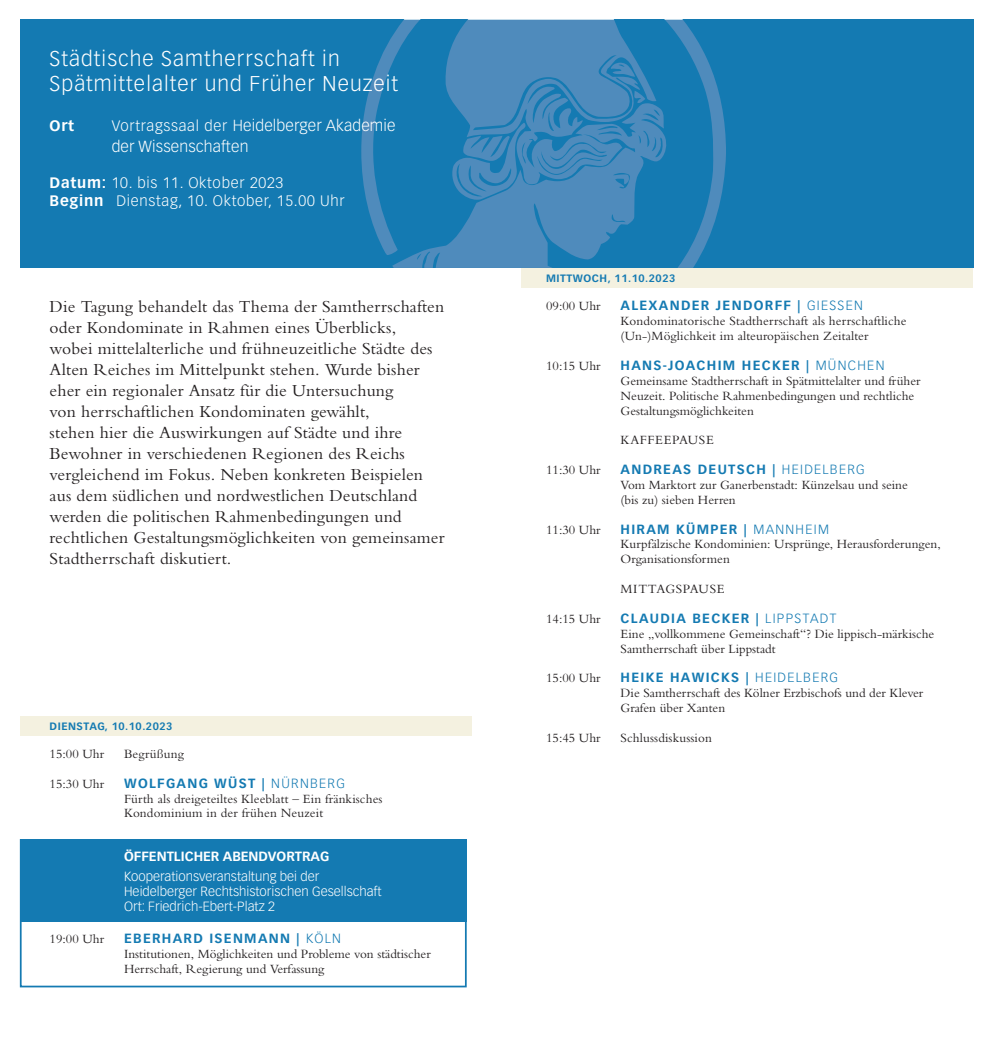
<style>
.page{position:relative;width:993px;height:1042px;background:#fff}
.page>*{position:absolute;margin:0;border:0;box-sizing:border-box;transform-origin:0 0}
.t1{font:300 21px/25.2px "Vectora LT Pro";letter-spacing:.05em;color:#fff}
.t2{font:17.5px/21px "Bembo MT Pro";letter-spacing:.01em;color:#231f20}
.t3{font:300 15.75px/21px "Vectora LT Pro";letter-spacing:.01em;color:#fff}
.t4{font:300 14.88px/17.8px "Vectora LT Pro";letter-spacing:.05em;color:#fff}
.t5{font:700 14.88px "Vectora LT Pro";color:#fff}
.t6{font:13.12px/14.9px "Bembo MT Pro";color:#231f20}
.t7{font:700 13.12px "Vectora LT Pro";letter-spacing:.1em;color:#147ab2}
.t8{font:300 13.12px/14.9px "Vectora LT Pro";color:#fff}
.t9{font:700 13.12px "Vectora LT Pro";color:#fff}
.t10{font:13.12px "Bembo MT Pro";letter-spacing:.05em;color:#231f20}
.t11{font:700 10.5px "Vectora LT Pro";letter-spacing:.05em;color:#147ab2}
.s1{font-size:14.88px}
.s2{font-weight:700}
.s3{font-weight:300}
</style>
<div class="page">
<div style="left:20px;top:20px;width:952px;height:248px;background:#147ab2"></div>
<svg style="left:643px;top:19px;width:82px;height:249px"></svg>
<svg style="left:361px;top:19px;width:80px;height:236px"></svg>
<svg style="left:467px;top:19px;width:147px;height:1px"></svg>
<svg style="left:392px;top:20px;width:275px;height:248px;fill:#4f8bbc"></svg>
<div style="left:521px;top:268px;width:451px;height:20px;background:#f4f1e0"></div>
<div style="left:20px;top:716px;width:451px;height:20px;background:#f4f1e0"></div>
<div style="left:20px;top:839px;width:446px;height:82px;background:#147ab2"></div>
<div style="left:20px;top:839px;width:446px;height:148px;border:2px solid #147ab2"></div>
<h1 class="t1" style="left:50px;top:46px;width:350px">Städtische Samtherrschaft in<br>Spätmittelalter und Früher Neuzeit</h1>
<p class="t5" style="left:50px;top:117px;width:26px">Ort</p>
<p class="t3" style="left:112px;top:115px;width:285px"><span class="s1">Vortragssaal der</span> Heidelberger Akademie der Wissenschaften</p>
<p class="t4" style="left:50px;top:174px;width:296px"><span class="s2">Datum:</span> 10. bis 11. Oktober 2023<br><span class="s2">Beginn</span> Dienstag, 10. Oktober, 15.00 Uhr</p>
<p class="t2" style="left:50px;top:296px;width:396px">Die Tagung behandelt das Thema der Samtherrschaften oder Kondominate in Rahmen eines Überblicks,<br>wobei mittelalterliche und frühneuzeitliche Städte des Alten Reiches im Mittelpunkt stehen. Wurde bisher eher ein regionaler Ansatz für die Untersuchung<br>von herrschaftlichen Kondominaten gewählt,<br>stehen hier die Auswirkungen auf Städte und ihre Bewohner in verschiedenen Regionen des Reichs vergleichend im Fokus. Neben konkreten Beispielen aus dem südlichen und nordwestlichen Deutschland werden die politischen Rahmenbedingungen und rechtlichen Gestaltungsmöglichkeiten von gemeinsamer Stadtherrschaft diskutiert.</p>
<p class="t11" style="left:50px;top:720px;width:124px">DIENSTAG, 10.10.2023</p>
<p class="t6" style="left:50px;top:746px;width:56px">15:00 Uhr</p>
<p class="t6" style="left:124px;top:746px;width:61px">Begrüßung</p>
<p class="t6" style="left:50px;top:776px;width:56px">15:30 Uhr</p>
<p class="t7" style="left:124px;top:775px;width:222px">WOLFGANG WÜST | <span class="s3">NÜRNBERG</span></p>
<p class="t6" style="left:124px;top:791px;width:260px">Fürth als dreigeteiltes Kleeblatt – Ein fränkisches<br>Kondominium in der frühen Neuzeit</p>
<p class="t9" style="left:124px;top:848px;width:207px">ÖFFENTLICHER ABENDVORTRAG</p>
<p class="t8" style="left:124px;top:869px;width:259px">Kooperationsveranstaltung bei der<br>Heidelberger Rechtshistorischen Gesellschaft<br>Ort: Friedrich-Ebert-Platz 2</p>
<p class="t6" style="left:50px;top:931px;width:56px">19:00 Uhr</p>
<p class="t7" style="left:124px;top:930px;width:218px">EBERHARD ISENMANN | <span class="s3">KÖLN</span></p>
<p class="t6" style="left:124px;top:946px;width:308px">Institutionen, Möglichkeiten und Probleme von städtischer<br>Herrschaft, Regierung und Verfassung</p>
<p class="t11" style="left:546px;top:272px;width:131px">MITTWOCH, 11.10.2023</p>
<p class="t6" style="left:546px;top:299px;width:56px">09:00 Uhr</p>
<p class="t7" style="left:620px;top:298px;width:244px">ALEXANDER JENDORFF | <span class="s3">GIESSEN</span></p>
<p class="t6" style="left:620px;top:313px;width:287px">Kondominatorische Stadtherrschaft als herrschaftliche (Un-)Möglichkeit im alteuropäischen Zeitalter</p>
<p class="t6" style="left:546px;top:358px;width:56px">10:15 Uhr</p>
<p class="t7" style="left:620px;top:357px;width:265px">HANS-JOACHIM HECKER | <span class="s3">MÜNCHEN</span></p>
<p class="t6" style="left:620px;top:373px;width:301px">Gemeinsame Stadtherrschaft in Spätmittelalter und früher<br>Neuzeit. Politische Rahmenbedingungen und rechtliche<br>Gestaltungsmöglichkeiten</p>
<p class="t10" style="left:620px;top:432px;width:95px">KAFFEEPAUSE</p>
<p class="t6" style="left:546px;top:462px;width:56px">11:30 Uhr</p>
<p class="t7" style="left:620px;top:461px;width:245px">ANDREAS DEUTSCH | <span class="s3">HEIDELBERG</span></p>
<p class="t6" style="left:620px;top:477px;width:288px">Vom Marktort zur Ganerbenstadt: Künzelsau und seine (bis zu) sieben Herren</p>
<p class="t6" style="left:546px;top:522px;width:56px">11:30 Uhr</p>
<p class="t7" style="left:620px;top:521px;width:210px">HIRAM KÜMPER | <span class="s3">MANNHEIM</span></p>
<p class="t6" style="left:620px;top:537px;width:321px">Kurpfälzische Kondominien: Ursprünge, Herausforderungen,<br>Organisationsformen</p>
<p class="t10" style="left:620px;top:581px;width:105px">MITTAGSPAUSE</p>
<p class="t6" style="left:546px;top:611px;width:56px">14:15 Uhr</p>
<p class="t7" style="left:620px;top:610px;width:217px">CLAUDIA BECKER | <span class="s3">LIPPSTADT</span></p>
<p class="t6" style="left:620px;top:626px;width:315px">Eine „vollkommene Gemeinschaft“? Die lippisch-märkische<br>Samtherrschaft über Lippstadt</p>
<p class="t6" style="left:546px;top:670px;width:56px">15:00 Uhr</p>
<p class="t7" style="left:620px;top:669px;width:219px">HEIKE HAWICKS | <span class="s3">HEIDELBERG</span></p>
<p class="t6" style="left:620px;top:685px;width:304px">Die Samtherrschaft des Kölner Erzbischofs und der Klever<br>Grafen über Xanten</p>
<p class="t6" style="left:546px;top:730px;width:56px">15:45 Uhr</p>
<p class="t6" style="left:620px;top:730px;width:93px">Schlussdiskussion</p>
</div>
